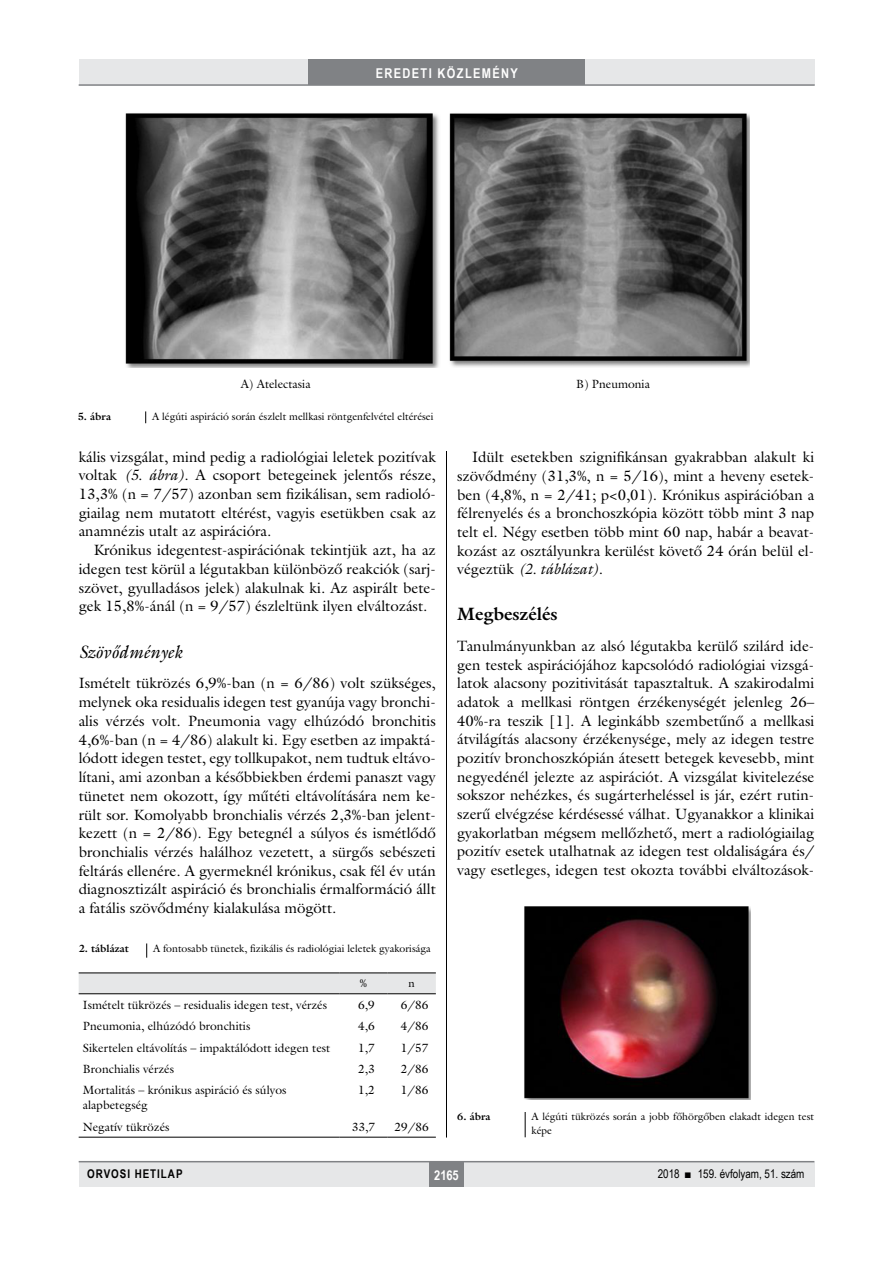
<style>
.page{position:relative;width:893px;height:1263px;background:#fff}
.page>*{position:absolute;margin:0;border:0;box-sizing:border-box;transform-origin:0 0}
.alcimkurziv{font:italic 18px "Galliard Reg";color:#000}
.alcimbold{font:700 18px "Galliard Reg";color:#000}
.Body_tompa{font:15px/18.8px "Galliard Reg";color:#000;text-align:justify}
.body-s{font:15px/18.6px "Galliard Reg";color:#000;text-align:justify}
.Body_Text{font:15px/18.6px "Galliard Reg";color:#000;text-align:justify}
.t1{font:700 13.5px "Arial Narrow";letter-spacing:.1em;color:#fff}
.tabla{font:12px/15px "Galliard Reg";color:#000}
.t2{font:12px "Arial Narrow";color:#000}
.tompa_8_10{font:12px "Galliard Reg";color:#000}
.t3{font:700 12px "Arial Narrow";letter-spacing:.08em;color:#000}
.tablafej{font:11.25px "Galliard Reg";color:#000}
.kepalairas2{font:10.5px/13.5px "Galliard Reg";color:#000}
.kepalairas1{font:700 10.5px "Galliard Reg";color:#000}
.s1{font-style:italic}
</style>
<div class="page">
<div style="left:79px;top:1161px;width:735px;height:25px;background:#e6e7e8"></div>
<div style="left:429px;top:1161px;width:34px;height:25px;background:#808285"></div>
<hr style="left:79px;top:1161px;width:735px;height:1px;background:#808285">
<div style="left:79px;top:60px;width:735px;height:25px;background:#e6e7e8"></div>
<div style="left:308px;top:60px;width:277px;height:25px;background:#808285"></div>
<hr style="left:79px;top:84px;width:736px;height:2px;background:#808285">
<hr style="left:446px;top:111px;width:1px;height:1026px;background:#000">
<img style="left:125px;top:113px;width:625px;height:255px">
<svg style="left:145px;top:411px;width:1px;height:12px"></svg>
<div style="left:78px;top:379px;width:735px;height:32px;background:#fff"></div>
<svg style="left:146px;top:943px;width:1px;height:15px"></svg>
<div style="left:79px;top:973px;width:357px;height:20px;background:#e6e7e8"></div>
<hr style="left:79px;top:972px;width:260px;height:1px;background:#000">
<hr style="left:339px;top:972px;width:49px;height:1px;background:#000">
<hr style="left:388px;top:972px;width:48px;height:1px;background:#000">
<hr style="left:79px;top:993px;width:260px;height:1px;background:#000">
<hr style="left:339px;top:993px;width:49px;height:1px;background:#000">
<hr style="left:388px;top:993px;width:48px;height:1px;background:#000">
<hr style="left:79px;top:1137px;width:260px;height:1px;background:#000">
<hr style="left:339px;top:1137px;width:49px;height:1px;background:#000">
<hr style="left:388px;top:1137px;width:48px;height:1px;background:#000">
<img style="left:524px;top:907px;width:226px;height:192px">
<svg style="left:525px;top:1112px;width:1px;height:25px"></svg>
<p class="t1" style="left:376px;top:63px;width:144px">EREDETI KÖZLEMÉNY</p>
<p class="tompa_8_10" style="left:241px;top:377px;width:71px">A) Atelectasia</p>
<p class="tompa_8_10" style="left:576px;top:377px;width:75px">B) Pneumonia</p>
<p class="kepalairas1" style="left:78px;top:409px;width:35px">5. ábra</p>
<p class="kepalairas2" style="left:152px;top:409px;width:283px">A légúti aspiráció során észlelt mellkasi röntgenfelvétel eltérései</p>
<p class="Body_tompa" style="left:79px;top:447px;width:359px">kális vizsgálat, mind pedig a radiológiai leletek pozitívak voltak <span class="s1">(5. ábra)</span>. A csoport betegeinek jelentős része, 13,3% (n = 7/57) azonban sem fizikálisan, sem radioló&shy;giailag nem mutatott eltérést, vagyis esetükben csak az anamnézis utalt az aspirációra.</p>
<p class="Body_Text" style="left:79px;top:540px;width:359px;text-indent:15px">Krónikus idegentest-aspirációnak tekintjük azt, ha az idegen test körül a légutakban különböző reakciók (sarj&shy;szövet, gyulladásos jelek) alakulnak ki. Az aspirált bete&shy;gek 15,8%-ánál (n = 9/57) észleltünk ilyen elváltozást.</p>
<p class="alcimkurziv" style="left:79px;top:640px;width:105px">Szövődmények</p>
<p class="Body_tompa" style="left:79px;top:674px;width:359px">Ismételt tükrözés 6,9%-ban (n = 6/86) volt szükséges, melynek oka residualis idegen test gyanúja vagy bronchi&shy;alis vérzés volt. Pneumonia vagy elhúzódó bronchitis 4,6%-ban (n = 4/86) alakult ki. Egy esetben az impaktá&shy;lódott idegen testet, egy tollkupakot, nem tudtuk eltávo&shy;lítani, ami azonban a későbbiekben érdemi panaszt vagy tünetet nem okozott, így műtéti eltávolítására nem ke&shy;rült sor. Komolyabb bronchialis vérzés 2,3%-ban jelent&shy;kezett (n = 2/86). Egy betegnél a súlyos és ismétlődő bronchialis vérzés halálhoz vezetett, a sürgős sebészeti feltárás ellenére. A gyermeknél krónikus, csak fél év után diagnosztizált aspiráció és bronchialis érmalformáció állt a fatális szövődmény kialakulása mögött.</p>
<p class="kepalairas1" style="left:79px;top:941px;width:52px">2. táblázat</p>
<p class="kepalairas2" style="left:153px;top:941px;width:279px">A fontosabb tünetek, fizikális és radiológiai leletek gyakorisága</p>
<p class="tablafej" style="left:360px;top:976px;width:9px">%</p>
<p class="tablafej" style="left:409px;top:976px;width:8px">n</p>
<p class="tabla" style="left:83px;top:997px;width:246px">Ismételt tükrözés – residualis idegen test, vérzés</p>
<p class="tabla" style="left:358px;top:997px;width:18px">6,9</p>
<p class="tabla" style="left:401px;top:997px;width:29px">6/86</p>
<p class="tabla" style="left:83px;top:1018px;width:169px">Pneumonia, elhúzódó bronchitis</p>
<p class="tabla" style="left:358px;top:1018px;width:18px">4,6</p>
<p class="tabla" style="left:401px;top:1018px;width:29px">4/86</p>
<p class="tabla" style="left:83px;top:1040px;width:249px">Sikertelen eltávolítás – impaktálódott idegen test</p>
<p class="tabla" style="left:358px;top:1040px;width:18px">1,7</p>
<p class="tabla" style="left:401px;top:1040px;width:29px">1/57</p>
<p class="tabla" style="left:83px;top:1061px;width:93px">Bronchialis vérzés</p>
<p class="tabla" style="left:358px;top:1061px;width:18px">2,3</p>
<p class="tabla" style="left:401px;top:1061px;width:29px">2/86</p>
<p class="tabla" style="left:83px;top:1083px;width:205px">Mortalitás – krónikus aspiráció és súlyos alapbetegség</p>
<p class="tabla" style="left:358px;top:1083px;width:18px">1,2</p>
<p class="tabla" style="left:401px;top:1083px;width:29px">1/86</p>
<p class="tabla" style="left:83px;top:1119px;width:88px">Negatív tükrözés</p>
<p class="tabla" style="left:352px;top:1119px;width:25px">33,7</p>
<p class="tabla" style="left:394px;top:1119px;width:36px">29/86</p>
<p class="Body_Text" style="left:457px;top:448px;width:359px;text-indent:15px">Idült esetekben szignifikánsan gyakrabban alakult ki szövődmény (31,3%, n = 5/16), mint a heveny esetek&shy;ben (4,8%, n = 2/41; p&lt;0,01). Krónikus aspirációban a félrenyelés és a bronchoszkópia között több mint 3 nap telt el. Négy esetben több mint 60 nap, habár a beavat&shy;kozást az osztályunkra kerülést követő 24 órán belül el&shy;végeztük <span class="s1">(2. táblázat)</span>.</p>
<p class="alcimbold" style="left:457px;top:603px;width:102px">Megbeszélés</p>
<p class="body-s" style="left:457px;top:636px;width:359px">Tanulmányunkban az alsó légutakba kerülő szilárd ide&shy;gen testek aspirációjához kapcsolódó radiológiai vizsgá&shy;latok alacsony pozitivitását tapasztaltuk. A szakirodalmi adatok a mellkasi röntgen érzékenységét jelenleg 26– 40%-ra teszik [1]. A leginkább szembetűnő a mellkasi átvilágítás alacsony érzékenysége, mely az idegen testre pozitív bronchoszkópián átesett betegek kevesebb, mint negyedénél jelezte az aspirációt. A vizsgálat kivitelezése sokszor nehézkes, és sugárterheléssel is jár, ezért rutin&shy;szerű elvégzése kérdésessé válhat. Ugyanakkor a klinikai gyakorlatban mégsem mellőzhető, mert a radiológiailag pozitív esetek utalhatnak az idegen test oldaliságára és/ vagy esetleges, idegen test okozta további elváltozások-</p>
<p class="kepalairas1" style="left:457px;top:1110px;width:35px">6. ábra</p>
<p class="kepalairas2" style="left:531px;top:1110px;width:284px">A légúti tükrözés során a jobb főhörgőben elakadt idegen test képe</p>
<p class="t3" style="left:87px;top:1165px;width:97px">ORVOSI HETILAP</p>
<p class="t1" style="left:434px;top:1165px;width:26px">2165</p>
<p class="t2" style="left:658px;top:1165px;width:148px">2018 ■ 159. évfolyam, 51. szám</p>
</div>
